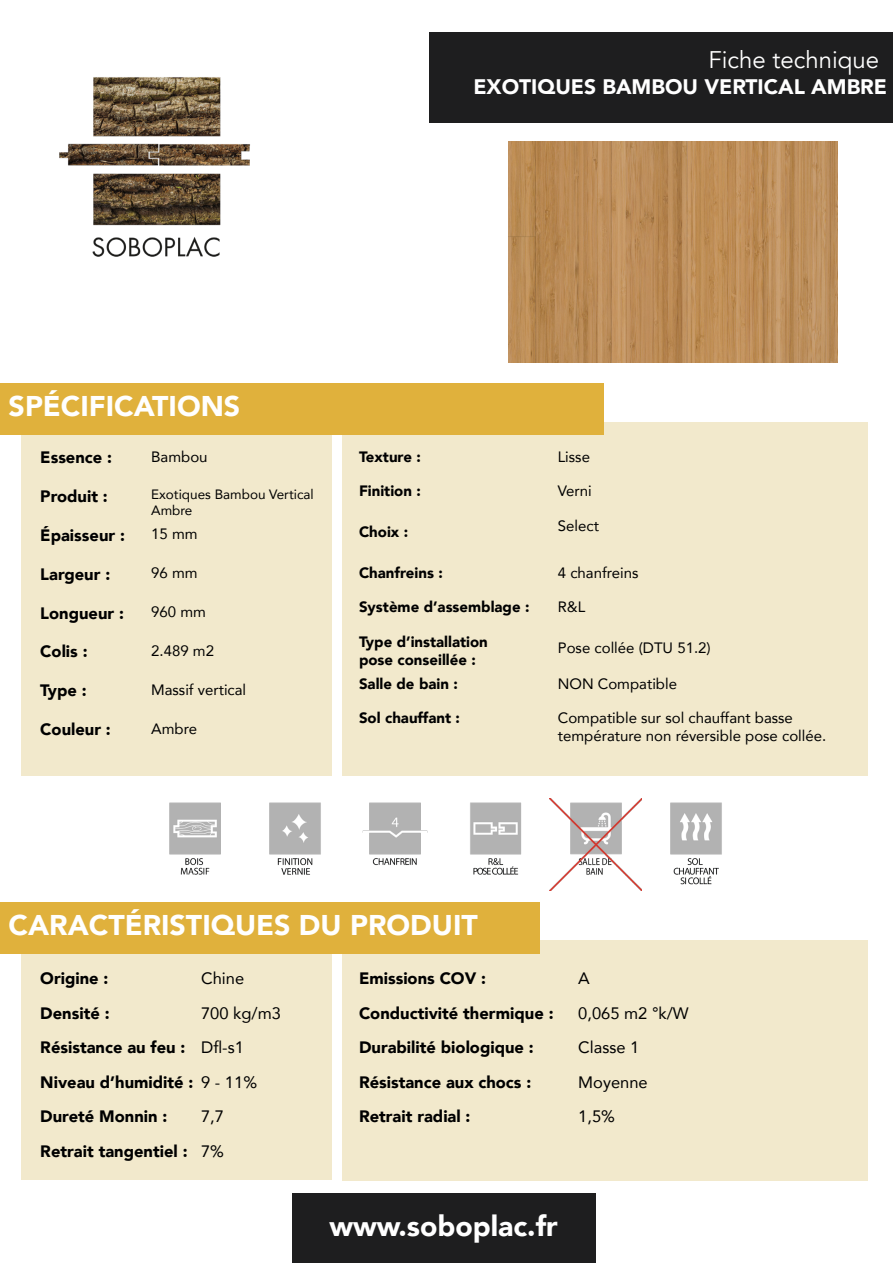
<style>
.page{position:relative;width:893px;height:1263px;background:#fff}
.page>*{position:absolute;margin:0;border:0;box-sizing:border-box;transform-origin:0 0}
.t1{font:900 36px "Avenir";color:#fff}
.t2{font:900 28.5px "Avenir";color:#fff}
.t3{font:24px "Avenir";color:#fff}
.t4{font:900 21px "Avenir";color:#fff}
.t5{font:900 16.5px "Avenir";color:#000}
.t6{font:16.5px "Avenir";color:#000}
.t7{font:15px "Avenir";color:#000}
.t8{font:900 15px "Avenir";color:#000}
.t9{font:13.5px/16.2px "Avenir";color:#000}
</style>
<div class="page">
<img style="left:269px;top:802px;width:52px;height:73px">
<img style="left:470px;top:802px;width:52px;height:73px">
<div style="left:342px;top:940px;width:526px;height:240px;background:#f2e9cc"></div>
<div style="left:21px;top:954px;width:311px;height:226px;background:#f2e9cc"></div>
<div style="left:342px;top:422px;width:526px;height:354px;background:#f2e9cc"></div>
<div style="left:21px;top:431px;width:311px;height:345px;background:#f2e9cc"></div>
<div style="left:430px;top:32px;width:463px;height:91px;background:#1e1e1f"></div>
<img style="left:508px;top:142px;width:330px;height:220px">
<img style="left:59px;top:77px;width:191px;height:180px">
<div style="left:0;top:383px;width:604px;height:52px;background:#e0b13c"></div>
<div style="left:0;top:902px;width:539px;height:52px;background:#e0b13c"></div>
<img style="left:362px;top:802px;width:66px;height:64px">
<img style="left:550px;top:798px;width:92px;height:92px">
<img style="left:169px;top:802px;width:52px;height:73px">
<div style="left:292px;top:1193px;width:303px;height:70px;background:#1e1e1f"></div>
<img style="left:670px;top:802px;width:52px;height:83px">
<p class="t3" style="left:708px;top:45px;width:172px">Fiche technique</p>
<p class="t4" style="left:473px;top:69px;width:415px">EXOTIQUES BAMBOU VERTICAL AMBRE</p>
<h1 class="t1" style="left:558px;top:60px;width:299px">O’TANTIK Atelier</h1>
<p class="t2" style="left:9px;top:382px;width:233px">SPÉCIFICATIONS</p>
<p class="t5" style="left:40px;top:443px;width:73px">Essence :</p>
<p class="t5" style="left:40px;top:482px;width:69px">Produit :</p>
<p class="t5" style="left:40px;top:521px;width:86px">Épaisseur :</p>
<p class="t5" style="left:40px;top:560px;width:71px">Largeur :</p>
<p class="t5" style="left:40px;top:599px;width:85px">Longueur :</p>
<p class="t5" style="left:40px;top:637px;width:49px">Colis :</p>
<p class="t5" style="left:40px;top:676px;width:48px">Type :</p>
<p class="t5" style="left:40px;top:715px;width:72px">Couleur :</p>
<p class="t7" style="left:151px;top:444px;width:58px">Bambou</p>
<p class="t9" style="left:151px;top:486px;width:164px">Exotiques Bambou Vertical<br>Ambre</p>
<p class="t7" style="left:151px;top:522px;width:48px">15 mm</p>
<p class="t7" style="left:151px;top:561px;width:48px">96 mm</p>
<p class="t7" style="left:151px;top:600px;width:56px">960 mm</p>
<p class="t7" style="left:151px;top:639px;width:64px">2.489 m2</p>
<p class="t7" style="left:151px;top:677px;width:97px">Massif vertical</p>
<p class="t7" style="left:151px;top:716px;width:47px">Ambre</p>
<p class="t8" style="left:359px;top:444px;width:63px">Texture :</p>
<p class="t8" style="left:359px;top:478px;width:63px">Finition :</p>
<p class="t8" style="left:359px;top:519px;width:51px">Choix :</p>
<p class="t8" style="left:359px;top:560px;width:85px">Chanfreins :</p>
<p class="t8" style="left:359px;top:594px;width:172px">Système d’assemblage :</p>
<p class="t8" style="left:359px;top:629px;width:130px">Type d’installation</p>
<p class="t8" style="left:359px;top:647px;width:118px">pose conseillée :</p>
<p class="t8" style="left:359px;top:671px;width:100px">Salle de bain :</p>
<p class="t8" style="left:359px;top:705px;width:103px">Sol chauffant :</p>
<p class="t7" style="left:558px;top:444px;width:34px">Lisse</p>
<p class="t7" style="left:558px;top:479px;width:35px">Verni</p>
<p class="t7" style="left:558px;top:514px;width:43px">Select</p>
<p class="t7" style="left:558px;top:560px;width:82px">4 chanfreins</p>
<p class="t7" style="left:558px;top:595px;width:29px">R&amp;L</p>
<p class="t7" style="left:558px;top:636px;width:154px">Pose collée (DTU 51.2)</p>
<p class="t7" style="left:558px;top:672px;width:121px">NON Compatible</p>
<p class="t7" style="left:558px;top:706px;width:237px">Compatible sur sol chauffant basse</p>
<p class="t7" style="left:558px;top:724px;width:270px">température non réversible pose collée.</p>
<p class="t2" style="left:9px;top:901px;width:471px">CARACTÉRISTIQUES DU PRODUIT</p>
<p class="t5" style="left:40px;top:964px;width:70px">Origine :</p>
<p class="t5" style="left:40px;top:999px;width:71px">Densité :</p>
<p class="t5" style="left:40px;top:1033px;width:147px">Résistance au feu :</p>
<p class="t5" style="left:40px;top:1068px;width:155px">Niveau d’humidité :</p>
<p class="t5" style="left:40px;top:1102px;width:129px">Dureté Monnin :</p>
<p class="t5" style="left:40px;top:1137px;width:149px">Retrait tangentiel :</p>
<p class="t6" style="left:201px;top:965px;width:45px">Chine</p>
<p class="t6" style="left:201px;top:999px;width:81px">700 kg/m3</p>
<p class="t6" style="left:201px;top:1034px;width:44px">Dfl-s1</p>
<p class="t6" style="left:201px;top:1069px;width:57px">9 - 11%</p>
<p class="t6" style="left:201px;top:1103px;width:24px">7,7</p>
<p class="t6" style="left:201px;top:1138px;width:24px">7%</p>
<p class="t5" style="left:359px;top:964px;width:129px">Emissions COV :</p>
<p class="t5" style="left:359px;top:999px;width:196px">Conductivité thermique :</p>
<p class="t5" style="left:359px;top:1033px;width:176px">Durabilité biologique :</p>
<p class="t5" style="left:359px;top:1068px;width:174px">Résistance aux chocs :</p>
<p class="t5" style="left:359px;top:1102px;width:113px">Retrait radial :</p>
<p class="t6" style="left:578px;top:965px;width:13px">A</p>
<p class="t6" style="left:578px;top:999px;width:112px">0,065 m2 °k/W</p>
<p class="t6" style="left:578px;top:1034px;width:63px">Classe 1</p>
<p class="t6" style="left:578px;top:1069px;width:71px">Moyenne</p>
<p class="t6" style="left:578px;top:1103px;width:38px">1,5%</p>
<p class="t2" style="left:329px;top:1201px;width:230px">www.soboplac.fr</p>
</div>
